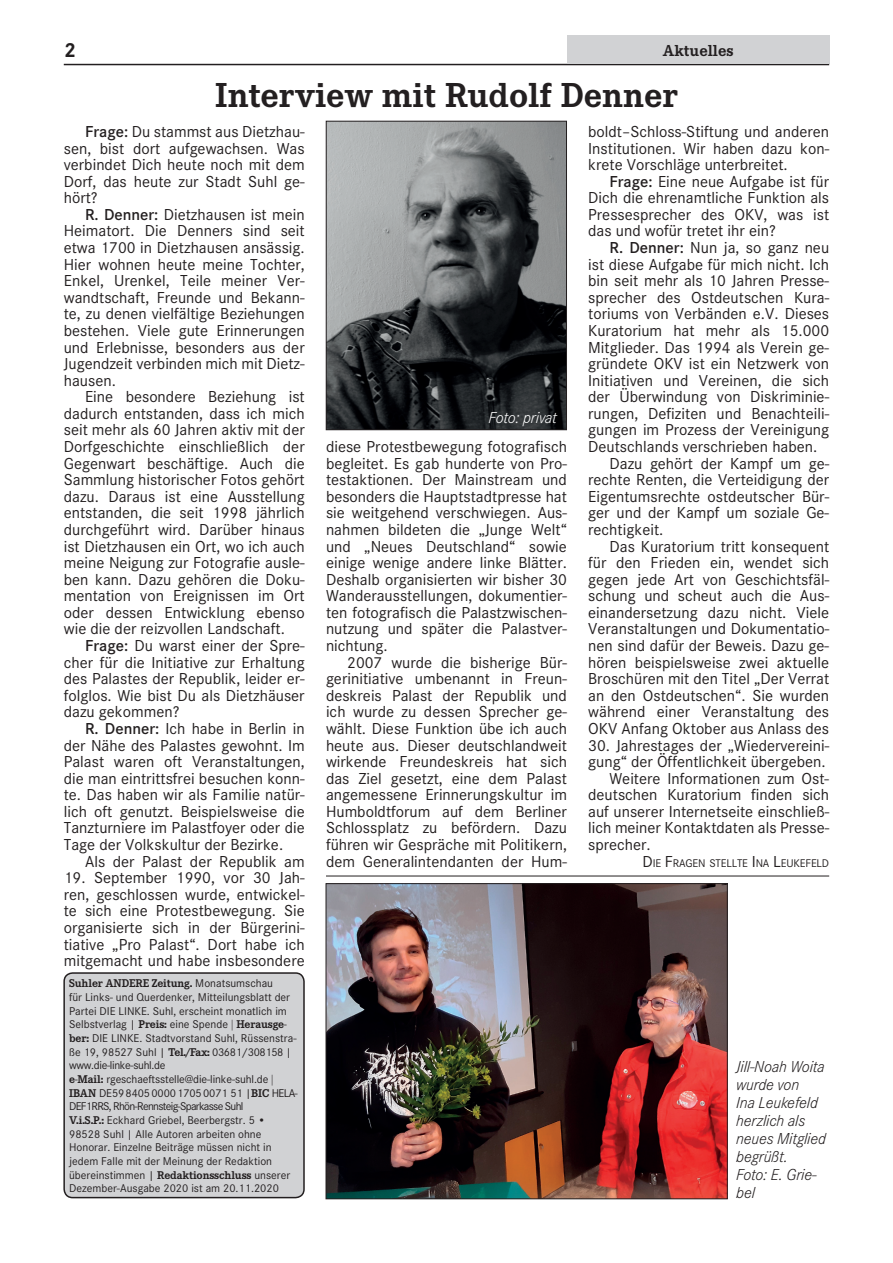
<style>
.page{position:relative;width:893px;height:1263px;background:#fff}
.page>*{position:absolute;margin:0;border:0;box-sizing:border-box;transform-origin:0 0}
.t1{font:700 36px "Corporate E";color:#231f20}
.t2{font:700 21px "Corporate S";color:#231f20}
.t3{font:16.5px/16.6px "Corporate S";color:#231f20;text-align:justify}
.t4{font:italic 300 16.5px/18px "Corporate S";letter-spacing:-.01em;color:#231f20}
.t5{font:italic 300 16.5px "Corporate S";letter-spacing:-.015em;color:#fff}
.t6{font:700 16.5px "Corporate E";color:#231f20}
.t7{font:11.7px/13.6px "Corporate S";color:#231f20}
.t8{font:700 11.7px "Corporate E";letter-spacing:-.01em;color:#231f20}
.t9{font:11.55px "Corporate S";letter-spacing:-.015em;color:#231f20}
.s1{font-weight:600}
.s2{font-family:"Corporate S";font-weight:400}
.s3{font-family:"Corporate E";font-weight:700}
.s4{font-family:"Times New Roman"}
.s5{font-size:16.5px}
</style>
<div class="page">
<hr style="left:64px;top:64px;width:765px;height:1px;background:#231f20">
<div style="left:64px;top:973px;width:240px;height:224px;background:#d1d2d4;border-radius:9px"></div>
<div style="left:63px;top:972px;width:242px;height:226px;border:2px solid #231f20;border-radius:9px"></div>
<div style="left:567px;top:36px;width:262px;height:28px;background:#d1d2d4"></div>
<img style="left:328px;top:123px;width:237px;height:305px">
<div style="left:326px;top:121px;width:241px;height:309px;border:1px solid #231f20"></div>
<hr style="left:326px;top:876px;width:503px;height:1px;background:#231f20">
<img style="left:328px;top:885px;width:398px;height:312px">
<div style="left:326px;top:883px;width:402px;height:316px;border:1px solid #231f20"></div>
<p class="t2" style="left:64px;top:38px;width:13px">2</p>
<p class="t6" style="left:663px;top:41px;width:72px">Aktuelles</p>
<h1 class="t1" style="left:215px;top:75px;width:464px">Interview mit Rudolf Denner</h1>
<p class="t3" style="left:64px;top:123px;width:242px;text-indent:21px"><span class="s1">Frage:</span> Du stammst aus Dietzhau&shy;sen, bist dort aufgewachsen. Was verbindet Dich heute noch mit dem Dorf, das heute zur Stadt Suhl ge&shy;hört?</p>
<p class="t3" style="left:64px;top:206px;width:242px;text-indent:21px"><span class="s1">R. Denner:</span> Dietzhausen ist mein Heimatort. Die Denners sind seit etwa 1700 in Dietzhausen ansässig.<br>Hier wohnen heute meine Tochter, Enkel, Urenkel, Teile meiner Ver&shy;wandtschaft, Freunde und Bekann&shy;te, zu denen vielfältige Beziehungen bestehen. Viele gute Erinnerungen und Erlebnisse, besonders aus der Jugendzeit verbinden mich mit Dietz&shy;hausen.</p>
<p class="t3" style="left:64px;top:389px;width:242px;text-indent:21px">Eine besondere Beziehung ist dadurch entstanden, dass ich mich seit mehr als 60 Jahren aktiv mit der Dorfgeschichte einschließlich der Gegenwart beschäftige. Auch die Sammlung historischer Fotos gehört dazu. Daraus ist eine Ausstellung entstanden, die seit 1998 jährlich durchgeführt wird. Darüber hinaus ist Dietzhausen ein Ort, wo ich auch meine Neigung zur Fotografie ausle&shy;ben kann. Dazu gehören die Doku&shy;mentation von Ereignissen im Ort oder dessen Entwicklung ebenso wie die der reizvollen Landschaft.</p>
<p class="t3" style="left:64px;top:637px;width:242px;text-indent:21px"><span class="s1">Frage:</span> Du warst einer der Spre&shy;cher für die Initiative zur Erhaltung des Palastes der Republik, leider er&shy;folglos. Wie bist Du als Dietzhäuser dazu gekommen?</p>
<p class="t3" style="left:64px;top:720px;width:242px;text-indent:21px"><span class="s1">R. Denner:</span> Ich habe in Berlin in der Nähe des Palastes gewohnt. Im Palast waren oft Veranstaltungen, die man eintrittsfrei besuchen konn&shy;te. Das haben wir als Familie natür&shy;lich oft genutzt. Beispielsweise die Tanzturniere im Palastfoyer oder die Tage der Volkskultur der Bezirke.</p>
<p class="t3" style="left:85px;top:853px;width:221px">Als der Palast der Republik am</p>
<p class="t3" style="left:64px;top:869px;width:242px">19. September 1990, vor 30 Jah&shy;ren, geschlossen wurde, entwickel&shy;te sich eine Protestbewegung. Sie organisierte sich in der Bürgerini&shy;tiative „Pro Palast“. Dort habe ich mitgemacht und habe insbesondere</p>
<p class="t8" style="left:69px;top:977px;width:205px">Suhler ANDERE Zeitung. <span class="s2">Monatsumschau</span></p>
<p class="t7" style="left:69px;top:990px;width:230px">für Links- und Querdenker, Mitteilungsblatt der Partei DIE LINKE. Suhl, erscheint monatlich im Selbstverlag | <span class="s3">Preis:</span> eine Spende <span class="s4">|</span> <span class="s3">Herausge&shy;ber:</span> DIE LINKE. Stadtvorstand Suhl, Rüssenstra&shy;ße 19, 98527 Suhl | <span class="s3">Tel./Fax:</span> 03681/308158 | www.die-linke-suhl.de<br><span class="s3">e-Mail:</span> rgeschaeftsstelle@die-linke-suhl.de <span class="s4">| </span><span class="s3">IBAN</span> DE598405000017050071 51 |<span class="s3">BIC</span> HELA-DEF1RRS, Rhön-Rennsteig-Sparkasse Suhl<br><span class="s3">V.i.S.P.:</span> Eckhard Griebel, Beerbergstr. 5 • 98528 Suhl | Alle Autoren arbeiten ohne Honorar. Einzelne Beiträge müssen nicht in jedem Falle mit der Meinung der Redaktion übereinstimmen | <span class="s3">Redaktionsschluss</span> unserer Dezember-Ausgabe 2020 ist am 20.11.2020</p>
<p class="t5" style="left:489px;top:408px;width:70px">Foto: privat</p>
<p class="t3" style="left:326px;top:438px;width:242px">diese Protestbewegung fotografisch begleitet. Es gab hunderte von Pro&shy;testaktionen. Der Mainstream und besonders die Hauptstadtpresse hat sie weitgehend verschwiegen. Aus&shy;nahmen bildeten die „Junge Welt“ und „Neues Deutschland“ sowie einige wenige andere linke Blätter.<br>Deshalb organisierten wir bisher 30<br>Wanderausstellungen, dokumentier&shy;ten fotografisch die Palastzwischen&shy;nutzung und später die Palastver&shy;nichtung.</p>
<p class="t3" style="left:326px;top:654px;width:242px;text-indent:21px">2007 wurde die bisherige Bür&shy;gerinitiative umbenannt in Freun&shy;deskreis Palast der Republik und ich wurde zu dessen Sprecher ge&shy;wählt. Diese Funktion übe ich auch heute aus. Dieser deutschlandweit wirkende Freundeskreis hat sich das Ziel gesetzt, eine dem Palast angemessene Erinnerungskultur im Humboldtforum auf dem Berliner Schlossplatz zu befördern. Dazu führen wir Gespräche mit Politikern, dem Generalintendanten der Hum-</p>
<p class="t3" style="left:588px;top:123px;width:242px">boldt–Schloss-Stiftung und anderen Institutionen. Wir haben dazu kon&shy;krete Vorschläge unterbreitet.</p>
<p class="t3" style="left:588px;top:173px;width:242px;text-indent:21px"><span class="s1">Frage:</span> Eine neue Aufgabe ist für Dich die ehrenamtliche Funktion als Pressesprecher des OKV, was ist das und wofür tretet ihr ein?</p>
<p class="t3" style="left:609px;top:239px;width:221px"><span class="s1">R. Denner:</span> Nun ja, so ganz neu</p>
<p class="t3" style="left:588px;top:256px;width:242px">ist diese Aufgabe für mich nicht. Ich</p>
<p class="t3" style="left:588px;top:272px;width:242px">bin seit mehr als 10 Jahren Presse-</p>
<p class="t3" style="left:588px;top:289px;width:242px">sprecher des Ostdeutschen Kura-</p>
<p class="t3" style="left:588px;top:306px;width:242px">toriums von Verbänden e.V. Dieses</p>
<p class="t3" style="left:588px;top:322px;width:242px">Kuratorium hat mehr als 15.000</p>
<p class="t3" style="left:588px;top:339px;width:242px">Mitglieder. Das 1994 als Verein ge-</p>
<p class="t3" style="left:588px;top:355px;width:242px">gründete OKV ist ein Netzwerk von</p>
<p class="t3" style="left:588px;top:372px;width:242px">Initiativen und Vereinen, die sich</p>
<p class="t3" style="left:588px;top:389px;width:242px">der Überwindung von Diskriminie-</p>
<p class="t3" style="left:588px;top:405px;width:242px">rungen, Defiziten und Benachteili-</p>
<p class="t3" style="left:588px;top:422px;width:242px">gungen im Prozess der Vereinigung</p>
<p class="t3" style="left:588px;top:438px;width:231px">Deutschlands verschrieben haben.</p>
<p class="t3" style="left:609px;top:455px;width:221px">Dazu gehört der Kampf um ge-</p>
<p class="t3" style="left:588px;top:471px;width:242px">rechte Renten, die Verteidigung der</p>
<p class="t3" style="left:588px;top:488px;width:242px">Eigentumsrechte ostdeutscher Bür-</p>
<p class="t3" style="left:588px;top:505px;width:242px">ger und der Kampf um soziale Ge-</p>
<p class="t3" style="left:588px;top:521px;width:77px">rechtigkeit.</p>
<p class="t3" style="left:609px;top:538px;width:221px">Das Kuratorium tritt konsequent</p>
<p class="t3" style="left:588px;top:554px;width:242px">für den Frieden ein, wendet sich</p>
<p class="t3" style="left:588px;top:571px;width:242px">gegen jede Art von Geschichtsfäl-</p>
<p class="t3" style="left:588px;top:588px;width:242px">schung und scheut auch die Aus-</p>
<p class="t3" style="left:588px;top:604px;width:242px">einandersetzung dazu nicht. Viele</p>
<p class="t3" style="left:588px;top:621px;width:242px">Veranstaltungen und Dokumentatio-</p>
<p class="t3" style="left:588px;top:637px;width:242px">nen sind dafür der Beweis. Dazu ge-</p>
<p class="t3" style="left:588px;top:654px;width:242px">hören beispielsweise zwei aktuelle</p>
<p class="t3" style="left:588px;top:670px;width:242px">Broschüren mit den Titel „Der Verrat</p>
<p class="t3" style="left:588px;top:687px;width:242px">an den Ostdeutschen“. Sie wurden</p>
<p class="t3" style="left:588px;top:704px;width:242px">während einer Veranstaltung des</p>
<p class="t3" style="left:588px;top:720px;width:242px">OKV Anfang Oktober aus Anlass des</p>
<p class="t3" style="left:588px;top:737px;width:242px">30. Jahrestages der „Wiedervereini-</p>
<p class="t3" style="left:588px;top:753px;width:239px">gung“ der Öffentlichkeit übergeben.</p>
<p class="t3" style="left:609px;top:770px;width:221px">Weitere Informationen zum Ost-</p>
<p class="t3" style="left:588px;top:787px;width:242px">deutschen Kuratorium finden sich</p>
<p class="t3" style="left:588px;top:803px;width:242px">auf unserer Internetseite einschließ-</p>
<p class="t3" style="left:588px;top:820px;width:242px">lich meiner Kontaktdaten als Presse-</p>
<p class="t3" style="left:588px;top:836px;width:64px">sprecher.</p>
<p class="t9" style="left:642px;top:856px;width:187px"><span class="s5">D</span>IE <span class="s5">F</span>RAGEN STELLTE <span class="s5">I</span> NA <span class="s5">L</span>EUKEFELD</p>
<p class="t4" style="left:736px;top:1058px;width:91px">Jill-Noah Woita wurde von<br>Ina Leukefeld herzlich als neues Mitglied begrüßt.<br>Foto: E. Grie&shy;bel</p>
</div>
